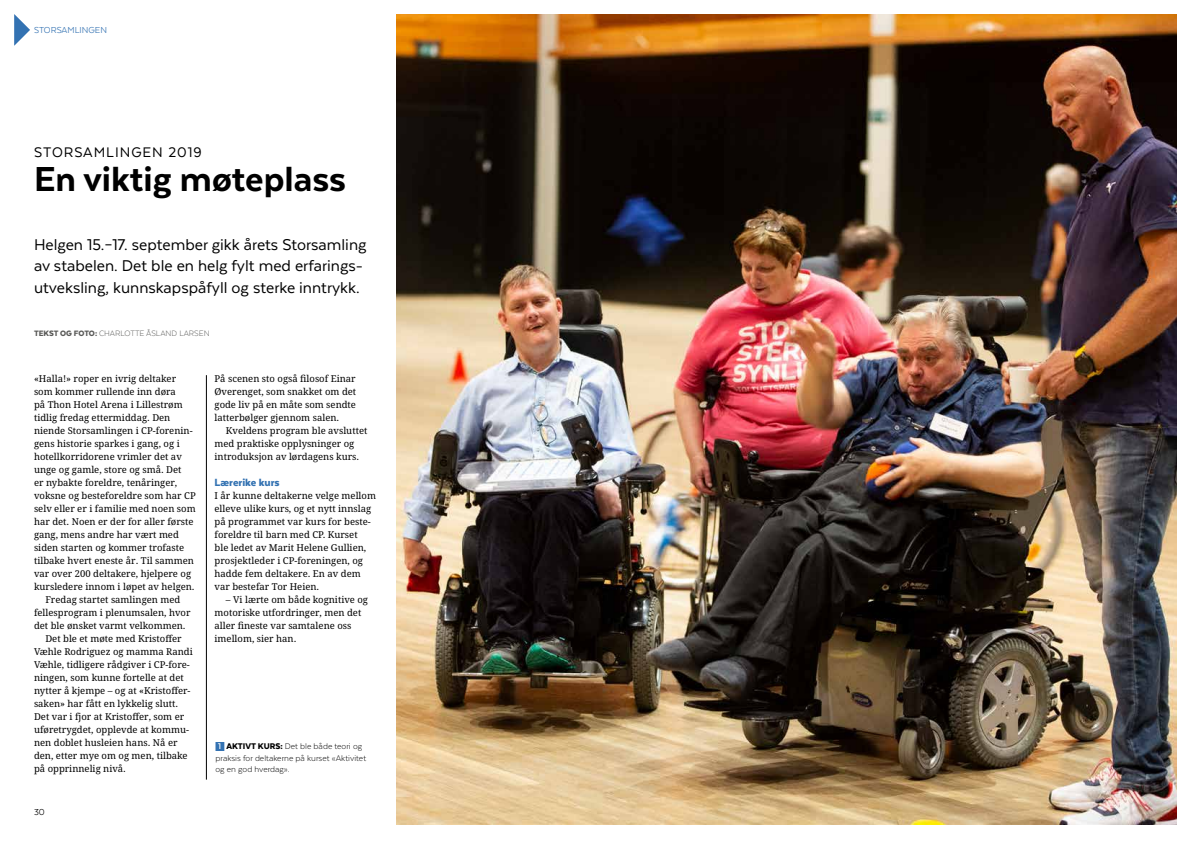
<style>
.page{position:relative;width:1191px;height:842px;background:#fff}
.page>*{position:absolute;margin:0;border:0;box-sizing:border-box;transform-origin:0 0}
.t1{font:800 40px "Texta";color:#000}
.t2{font:18px/21.6px "Texta";color:#000}
.t3{font:16px "Texta";letter-spacing:.06em;color:#000}
.t4{font:900 12px "Texta";color:#3372b2}
.t5{font:10px "Texta";color:#3372b2}
.t6{font:10px "Texta";color:#000}
.t7{font:9.5px/13px "Droid Serif Pro";color:#000}
.t8{font:300 9.5px/11.4px "Texta";color:#000}
.t9{font:300 9px "Texta";color:#595957}
.s1{font-weight:900}
.s2{font-weight:700;color:#fff}
</style>
<div class="page">
<svg style="left:14px;top:14px;width:16px;height:32px"></svg>
<img style="left:397px;top:14px;width:779px;height:810px">
<hr style="left:206px;top:375px;width:1px;height:405px;background:#000">
<div style="left:215px;top:742px;width:9px;height:9px;background:#3372b2"></div>
<p class="t5" style="left:34px;top:25px;width:74px">STORSAMLINGEN</p>
<h3 class="t3" style="left:34px;top:144px;width:169px">STORSAMLINGEN 2019</h3>
<h1 class="t1" style="left:34px;top:158px;width:314px">En viktig møteplass</h1>
<h2 class="t2" style="left:34px;top:233px;width:334px">Helgen 15.–17. september gikk årets Storsamling av stabelen. Det ble en helg fylt med erfarings&shy;utveksling, kunnskapspåfyll og sterke inntrykk.</h2>
<p class="t9" style="left:34px;top:328px;width:177px"><span class="s1">TEKST OG FOTO:</span> CHARLOTTE ÅSLAND LARSEN</p>
<p class="t7" style="left:34px;top:372px;width:144px">«Halla!» roper en ivrig deltaker</p>
<p class="t7" style="left:34px;top:385px;width:143px">som kommer rullende inn døra</p>
<p class="t7" style="left:34px;top:398px;width:150px">på Thon Hotel Arena i Lillestrøm</p>
<p class="t7" style="left:34px;top:411px;width:138px">tidlig fredag ettermiddag. Den</p>
<p class="t7" style="left:34px;top:424px;width:160px">niende Storsamlingen i CP-forenin-</p>
<p class="t7" style="left:34px;top:437px;width:147px">gens historie sparkes i gang, og i</p>
<p class="t7" style="left:34px;top:450px;width:149px">hotellkorridorene vrimler det av</p>
<p class="t7" style="left:34px;top:463px;width:149px">unge og gamle, store og små. Det</p>
<p class="t7" style="left:34px;top:476px;width:145px">er nybakte foreldre, tenåringer,</p>
<p class="t7" style="left:34px;top:489px;width:163px">voksne og besteforeldre som har CP</p>
<p class="t7" style="left:34px;top:502px;width:163px">selv eller er i familie med noen som</p>
<p class="t7" style="left:34px;top:515px;width:161px">har det. Noen er der for aller første</p>
<p class="t7" style="left:34px;top:528px;width:146px">gang, mens andre har vært med</p>
<p class="t7" style="left:34px;top:541px;width:152px">siden starten og kommer trofaste</p>
<p class="t7" style="left:34px;top:554px;width:161px">tilbake hvert eneste år. Til sammen</p>
<p class="t7" style="left:34px;top:567px;width:159px">var over 200 deltakere, hjelpere og</p>
<p class="t7" style="left:34px;top:580px;width:162px">kursledere innom i løpet av helgen.</p>
<p class="t7" style="left:45px;top:593px;width:137px">Fredag startet samlingen med</p>
<p class="t7" style="left:34px;top:606px;width:158px">fellesprogram i plenumsalen, hvor</p>
<p class="t7" style="left:34px;top:619px;width:153px">det ble ønsket varmt velkommen.</p>
<p class="t7" style="left:45px;top:632px;width:138px">Det ble et møte med Kristoffer</p>
<p class="t7" style="left:34px;top:645px;width:160px">Væhle Rodriguez og mamma Randi</p>
<p class="t7" style="left:34px;top:658px;width:157px">Væhle, tidligere rådgiver i CP-fore-</p>
<p class="t7" style="left:34px;top:671px;width:151px">ningen, som kunne fortelle at det</p>
<p class="t7" style="left:34px;top:684px;width:158px">nytter å kjempe – og at «Kristoffer-</p>
<p class="t7" style="left:34px;top:697px;width:146px">saken» har fått en lykkelig slutt.</p>
<p class="t7" style="left:34px;top:710px;width:152px">Det var i fjor at Kristoffer, som er</p>
<p class="t7" style="left:34px;top:723px;width:156px">uføretrygdet, opplevde at kommu-</p>
<p class="t7" style="left:34px;top:736px;width:145px">nen doblet husleien hans. Nå er</p>
<p class="t7" style="left:34px;top:749px;width:155px">den, etter mye om og men, tilbake</p>
<p class="t7" style="left:34px;top:762px;width:93px">på opprinnelig nivå.</p>
<p class="t6" style="left:34px;top:807px;width:12px">30</p>
<p class="t7" style="left:214px;top:372px;width:143px;text-align:justify">På scenen sto også filosof Einar Øverenget, som snakket om det gode liv på en måte som sendte latterbølger gjennom salen.</p>
<p class="t7" style="left:214px;top:424px;width:154px;text-indent:11px">Kveldens program ble avsluttet med praktiske opplysninger og introduksjon av lørdagens kurs.</p>
<p class="t4" style="left:214px;top:476px;width:67px">Lærerike kurs</p>
<p class="t7" style="left:214px;top:489px;width:163px">I år kunne deltakerne velge mellom elleve ulike kurs, og et nytt innslag på programmet var kurs for beste&shy;foreldre til barn med CP. Kurset<br>ble ledet av Marit Helene Gullien, prosjektleder i CP-foreningen, og hadde fem deltakere. En av dem var bestefar Tor Heien.</p>
<p class="t7" style="left:214px;top:593px;width:155px;text-indent:11px">– Vi lærte om både kognitive og motoriske utfordringer, men det aller fineste var samtalene oss imellom, sier han.</p>
<p class="t8" style="left:215px;top:741px;width:152px"><span class="s2">1</span> <span class="s1">AKTIVT KURS:</span> Det ble både teori og praksis for deltakerne på kurset «Aktivitet og en god hverdag».</p>
</div>
